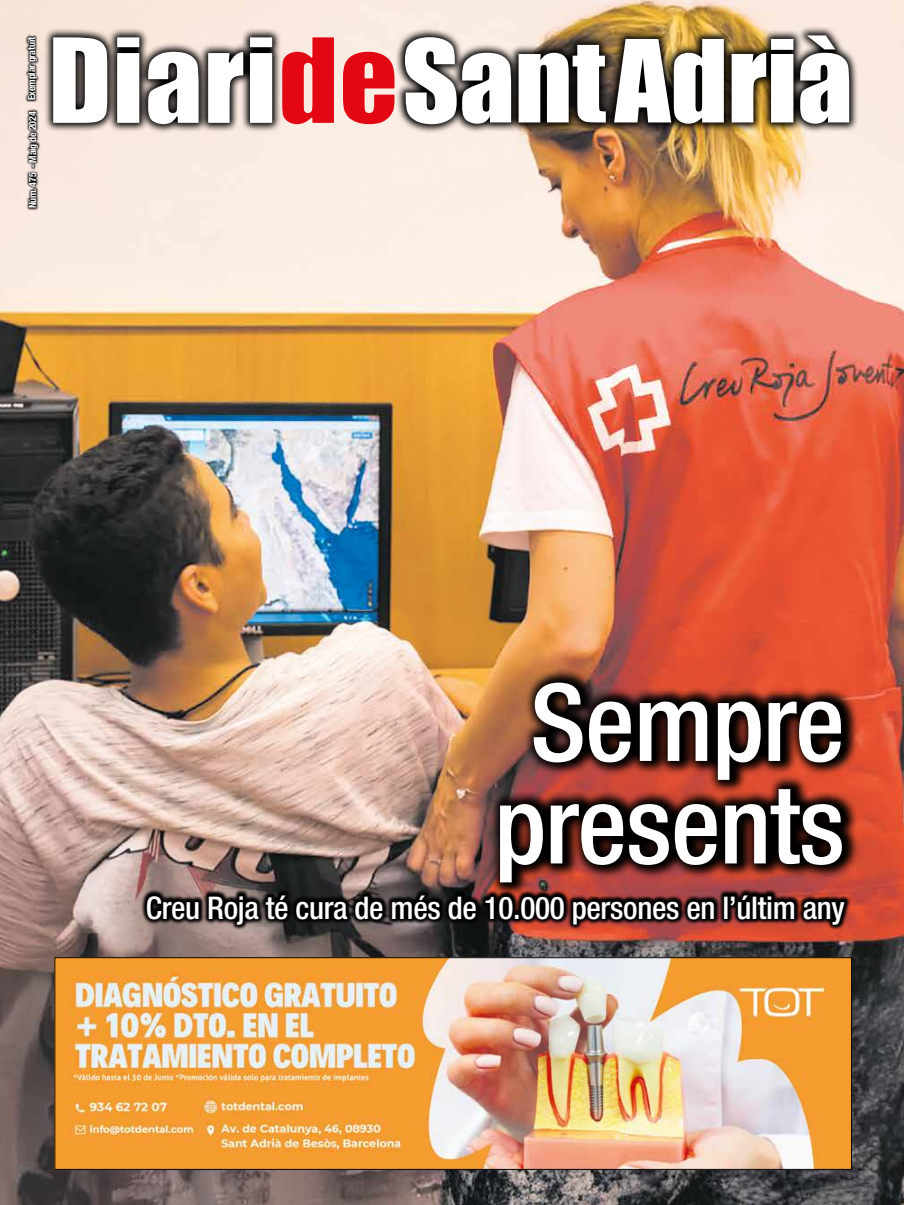
<style>
.page{position:relative;width:904px;height:1205px;background:#fff}
.page>*{position:absolute;margin:0;border:0;box-sizing:border-box;transform-origin:0 0}
.t1{font:500 condensed 107.5px/102.5px "Helvetica Neue";letter-spacing:-.01em;color:#fff;text-align:center}
.t2{font:500 condensed 31.25px "Helvetica Neue";letter-spacing:-.01em;color:#fff}
.t3{font:700 condensed 10px "Helvetica Neue";letter-spacing:-.02em;color:#fff}
</style>
<div class="page">
<img style="left:0;top:0;width:904px;height:1205px">
<svg style="left:43px;top:27px;width:239px;height:107px"></svg>
<svg style="left:53px;top:37px;width:54px;height:86px"></svg>
<svg style="left:117px;top:37px;width:22px;height:86px"></svg>
<svg style="left:148px;top:52px;width:51px;height:72px"></svg>
<svg style="left:208px;top:52px;width:35px;height:71px"></svg>
<svg style="left:250px;top:37px;width:22px;height:86px"></svg>
<svg style="left:282px;top:37px;width:52px;height:87px"></svg>
<svg style="left:343px;top:52px;width:51px;height:72px"></svg>
<img style="left:395px;top:25px;width:464px;height:109px">
<svg style="left:405px;top:35px;width:444px;height:89px"></svg>
<svg style="left:141px;top:889px;width:709px;height:42px"></svg>
<img style="left:57px;top:959px;width:792px;height:208px">
<div style="left:55px;top:957px;width:796px;height:212px;border:1px solid #000"></div>
<svg style="left:25px;top:34px;width:15px;height:68px"></svg>
<svg style="left:26px;top:109px;width:15px;height:101px"></svg>
<svg style="left:488px;top:668px;width:371px;height:229px"></svg>
<p class="t3" style="left:26px;top:100px;width:65px;rotate:-90deg">Exemplar gratuït</p>
<p class="t3" style="left:26px;top:208px;width:98px;rotate:-90deg">Núm. 475 - Maig de 2024</p>
<h1 class="t1" style="left:494px;top:670px;width:352px">Sempre presents</h1>
<p class="t2" style="left:146px;top:889px;width:700px">Creu Roja té cura de més de 10.000 persones en l’últim any</p>
</div>
